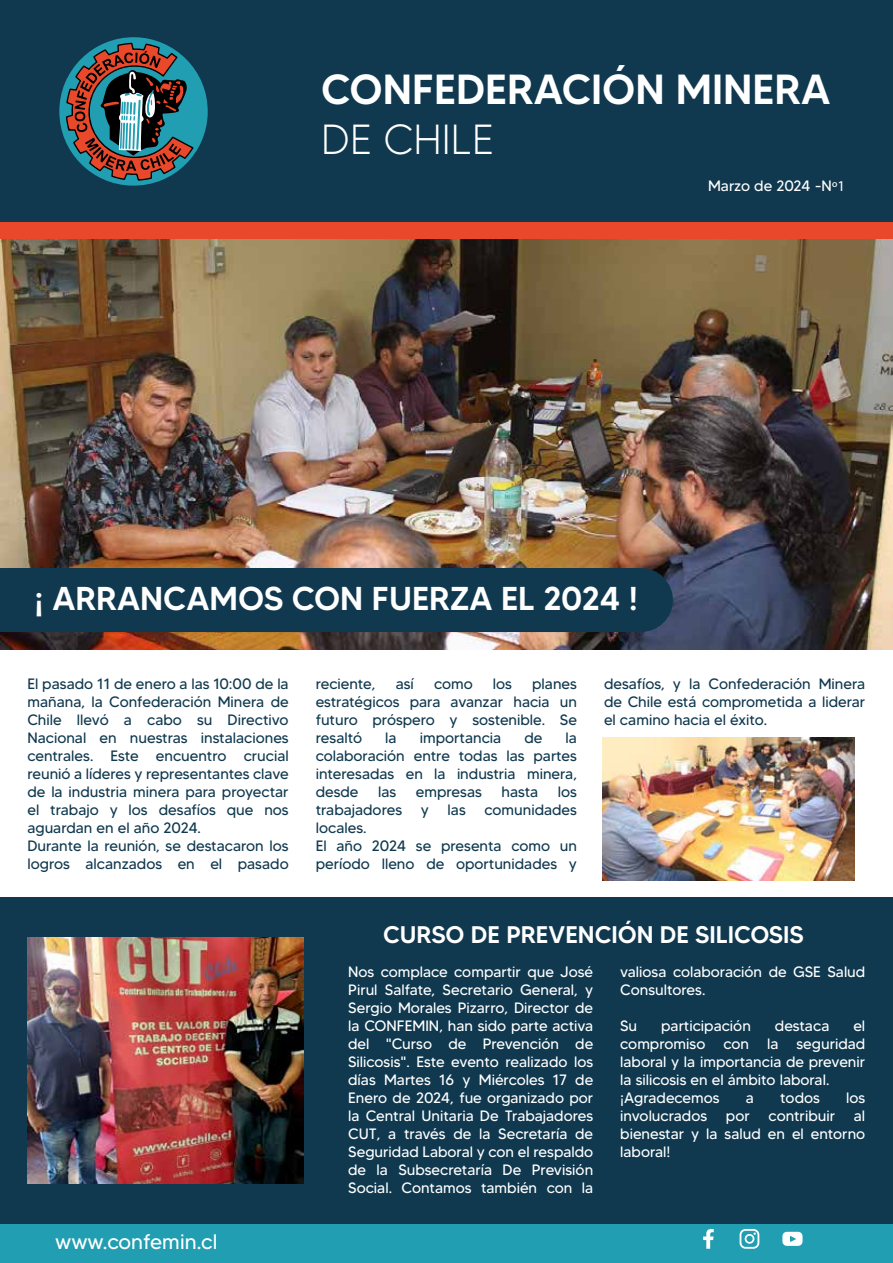
<style>
.page{position:relative;width:893px;height:1263px;background:#fff}
.page>*{position:absolute;margin:0;border:0;box-sizing:border-box;transform-origin:0 0}
.t1{font:500 42px "MADETOMMY";color:#fff}
.t2{font:300 42px "MADETOMMY";color:#fff}
.t3{font:500 33px "MADETOMMY";color:#fff}
.t4{font:500 24px "MADETOMMY";color:#fff}
.t5{font:21px "MADETOMMY";color:#fff}
.t6{font:15px/18px "MADETOMMY";color:#10394f;text-align:justify}
.t7{font:15px/18px "MADETOMMY";color:#fff;text-align:justify}
.s1{font-family:"Myriad Pro"}
</style>
<div class="page">
<img style="left:0;top:239px;width:893px;height:410px">
<div style="left:0;top:0;width:893px;height:223px;background:#10394f"></div>
<svg style="left:59px;top:37px;width:149px;height:149px"></svg>
<div style="left:0;top:223px;width:893px;height:16px;background:#e9492a"></div>
<div style="left:0;top:1224px;width:893px;height:39px;background:#219eb1"></div>
<svg style="left:740px;top:1229px;width:19px;height:20px"></svg>
<svg style="left:703px;top:1229px;width:11px;height:20px"></svg>
<svg style="left:782px;top:1232px;width:20px;height:14px"></svg>
<div style="left:0;top:568px;width:673px;height:64px;background:#10394f"></div>
<div style="left:0;top:897px;width:893px;height:327px;background:#10394f"></div>
<img style="left:27px;top:937px;width:277px;height:247px">
<img style="left:602px;top:738px;width:253px;height:142px">
<h1 class="t1" style="left:321px;top:63px;width:511px">CONFEDERACIÓN MINERA</h1>
<h1 class="t2" style="left:321px;top:114px;width:174px">DE CHILE</h1>
<p class="t7" style="left:708px;top:176px;width:138px">Marzo de 2024 -N<span class="s1">º1</span></p>
<h2 class="t3" style="left:35px;top:578px;width:605px">¡ ARRANCAMOS CON FUERZA EL 2024 !</h2>
<p class="t6" style="left:27px;top:675px;width:263px;text-align:left">El pasado 11 de enero a las 10:00 de la mañana, la Confederación Minera de Chile llevó a cabo su Directivo Nacional en nuestras instalaciones centrales. Este encuentro crucial reunió a líderes y representantes clave de la industria minera para proyectar el trabajo y los desafíos que nos aguardan en el año 2024.<br>Durante la reunión, se destacaron los logros alcanzados en el pasado</p>
<p class="t6" style="left:316px;top:675px;width:61px">reciente,</p>
<p class="t6" style="left:396px;top:675px;width:20px">así</p>
<p class="t6" style="left:434px;top:675px;width:40px">como</p>
<p class="t6" style="left:493px;top:675px;width:21px">los</p>
<p class="t6" style="left:316px;top:675px;width:263px;text-indent:216px">planes estratégicos para avanzar hacia un futuro próspero y sostenible. Se resaltó</p>
<p class="t6" style="left:385px;top:729px;width:13px">la</p>
<p class="t6" style="left:420px;top:729px;width:83px">importancia</p>
<p class="t6" style="left:524px;top:729px;width:20px">de</p>
<p class="t6" style="left:316px;top:729px;width:263px;text-indent:250px">la colaboración entre todas las partes interesadas en la industria minera, desde</p>
<p class="t6" style="left:316px;top:783px;width:263px;text-align:left;text-indent:242px">los trabajadores y las comunidades locales.<br>El año 2024 se presenta como un período lleno de oportunidades y</p>
<p class="t6" style="left:378px;top:783px;width:20px">las</p>
<p class="t6" style="left:416px;top:783px;width:68px">empresas</p>
<p class="t6" style="left:502px;top:783px;width:38px">hasta</p>
<p class="t6" style="left:604px;top:675px;width:263px">desafíos, y la Confederación Minera de Chile está comprometida a liderar el camino hacia el éxito.</p>
<h3 class="t4" style="left:383px;top:920px;width:422px">CURSO DE PREVENCIÓN DE SILICOSIS</h3>
<h3 class="t5" style="left:55px;top:1228px;width:164px">www.confemin.cl</h3>
<p class="t7" style="left:348px;top:962px;width:247px">Nos complace compartir que José Pirul Salfate, Secretario General, y Sergio Morales Pizarro, Director de la CONFEMIN, han sido parte activa del "Curso de Prevención de Silicosis". Este evento realizado los días Martes 16 y Miércoles 17 de Enero de 2024, fue organizado por la Central Unitaria De Trabajadores CUT, a través de la Secretaría de Seguridad Laboral y con el respaldo de la Subsecretaría De Previsión Social. Contamos también con la</p>
<p class="t7" style="left:620px;top:962px;width:247px">valiosa colaboración de GSE Salud<br>Consultores.</p>
<p class="t7" style="left:620px;top:1016px;width:18px">Su</p>
<p class="t7" style="left:661px;top:1016px;width:91px">participación</p>
<p class="t7" style="left:775px;top:1016px;width:56px">destaca</p>
<p class="t7" style="left:620px;top:1016px;width:247px;text-align:left;text-indent:233px">el compromiso con la seguridad laboral y la importancia de prevenir la silicosis en el ámbito laboral. ¡Agradecemos</p>
<p class="t7" style="left:746px;top:1088px;width:10px">a</p>
<p class="t7" style="left:780px;top:1088px;width:41px">todos</p>
<p class="t7" style="left:846px;top:1088px;width:21px">los</p>
<p class="t7" style="left:620px;top:1106px;width:88px">involucrados</p>
<p class="t7" style="left:726px;top:1106px;width:25px">por</p>
<p class="t7" style="left:769px;top:1106px;width:68px">contribuir</p>
<p class="t7" style="left:620px;top:1106px;width:247px;text-indent:234px">al bienestar y la salud en el entorno laboral!</p>
</div>
